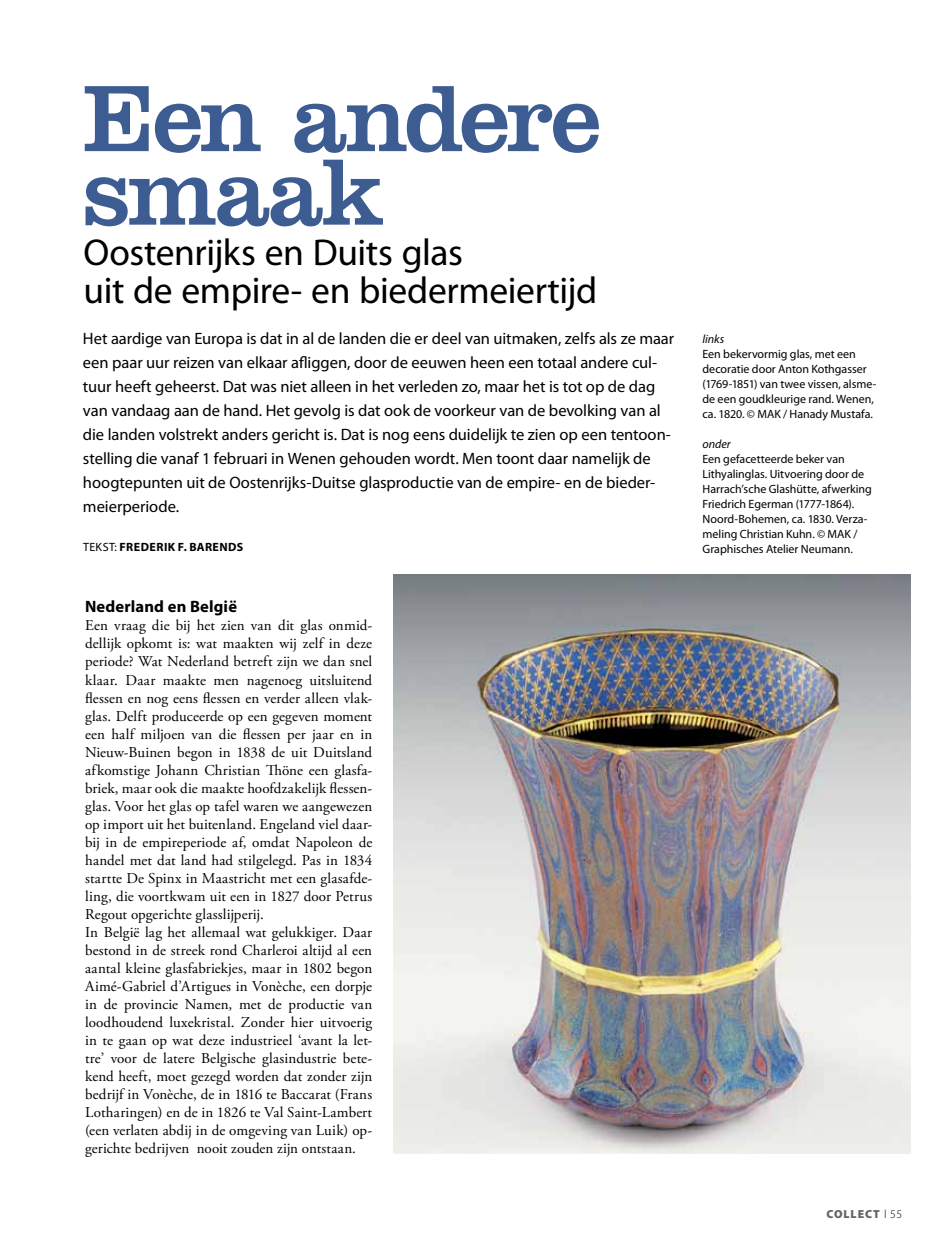
<style>
.page{position:relative;width:936px;height:1251px;background:#fff}
.page>*{position:absolute;margin:0;border:0;box-sizing:border-box;transform-origin:0 0}
.t1{font:96.75px/73.5px "Clarendon BT";letter-spacing:-.035em;color:#3d5d92}
.t2{font:37.5px/37.5px "Myriad Pro";letter-spacing:-.01em;color:#000}
.t3{font:16.5px/24px "Myriad Pro";letter-spacing:-.005em;color:#000}
.t4{font:700 16.5px "Myriad Pro";letter-spacing:.01em;color:#000}
.t5{font:15px/18px "Adobe Garamond Pro";letter-spacing:.01em;color:#000}
.t6{font:12px/15px "Myriad Pro";color:#000}
.t7{font:700 12px "Myriad Pro";letter-spacing:.04em;color:#000}
.t8{font:italic 12px "Myriad Pro";letter-spacing:-.005em;color:#000}
.t9{font:900 11.7px "Myriad Pro";letter-spacing:.08em;color:#636466}
.s1{font-weight:400}
.s2{font-weight:300;color:#000}
</style>
<div class="page">
<img style="left:393px;top:574px;width:517px;height:578px">
<h1 class="t1" style="left:82px;top:79px;width:521px">Een andere smaak</h1>
<h2 class="t2" style="left:84px;top:234px;width:515px">Oostenrijks en Duits glas<br>uit de empire- en biedermeiertijd</h2>
<p class="t3" style="left:83px;top:327px;width:592px">Het aardige van Europa is dat in al de landen die er deel van uitmaken, zelfs als ze maar een paar uur reizen van elkaar afliggen, door de eeuwen heen een totaal andere cul&shy;tuur heeft geheerst. Dat was niet alleen in het verleden zo, maar het is tot op de dag van vandaag aan de hand. Het gevolg is dat ook de voorkeur van de bevolking van al die landen volstrekt anders gericht is. Dat is nog eens duidelijk te zien op een tentoon&shy;stelling die vanaf 1 februari in Wenen gehouden wordt. Men toont daar namelijk de hoogtepunten uit de Oostenrijks-Duitse glasproductie van de empire- en de bieder&shy;meierperiode.</p>
<p class="t7" style="left:83px;top:540px;width:162px"><span class="s1">tekst:</span> FREDERIK F. BARENDS</p>
<p class="t4" style="left:85px;top:597px;width:153px">NEDERLAND EN BELGIË</p>
<p class="t5" style="left:85px;top:617px;width:289px">Een vraag die bij het zien van dit glas onmid&shy;dellijk opkomt is: wat maakten wij zelf in deze periode? Wat Nederland betreft zijn we dan snel klaar. Daar maakte men nagenoeg uitsluitend flessen en nog eens flessen en verder alleen vlak&shy;glas. Delft produceerde op een gegeven moment een half miljoen van die flessen per jaar en in Nieuw-Buinen begon in 1838 de uit Duitsland afkomstige Johann Christian Thöne een glasfa&shy;briek, maar ook die maakte hoofdzakelijk flessen&shy;glas. Voor het glas op tafel waren we aangewezen op import uit het buitenland. Engeland viel daar&shy;bij in de empireperiode af, omdat Napoleon de handel met dat land had stilgelegd. Pas in 1834 startte De Spinx in Maastricht met een glasafde&shy;ling, die voortkwam uit een in 1827 door Petrus Regout opgerichte glasslijperij.<br>In België lag het allemaal wat gelukkiger. Daar bestond in de streek rond Charleroi altijd al een aantal kleine glasfabriekjes, maar in 1802 begon Aimé-Gabriel d’Artigues in Vonèche, een dorpje in de provincie Namen, met de productie van loodhoudend luxekristal. Zonder hier uitvoerig in te gaan op wat deze industrieel ‘avant la let&shy;tre’ voor de latere Belgische glasindustrie bete&shy;kend heeft, moet gezegd worden dat zonder zijn bedrijf in Vonèche, de in 1816 te Baccarat (Frans Lotharingen) en de in 1826 te Val Saint-Lambert (een verlaten abdij in de omgeving van Luik) op&shy;gerichte bedrijven nooit zouden zijn ontstaan.</p>
<p class="t8" style="left:702px;top:332px;width:23px">links</p>
<p class="t6" style="left:702px;top:347px;width:175px">Een bekervormig glas, met een decoratie door Anton Kothgasser (1769-1851) van twee vissen, alsme&shy;de een goudkleurige rand. Wenen, ca. 1820. © MAK / Hanady Mustafa.</p>
<p class="t8" style="left:702px;top:437px;width:30px">onder</p>
<p class="t6" style="left:702px;top:452px;width:171px">Een gefacetteerde beker van<br>Lithyalinglas. Uitvoering door de<br>Harrach’sche Glashütte, afwerking<br>Friedrich Egerman (1777-1864).<br>Noord-Bohemen, ca. 1830. Verza&shy;meling Christian Kuhn. © MAK /<br>Graphisches Atelier Neumann.</p>
<p class="t9" style="left:826px;top:1207px;width:77px">COLLECT <span class="s2">l 55</span></p>
</div>
